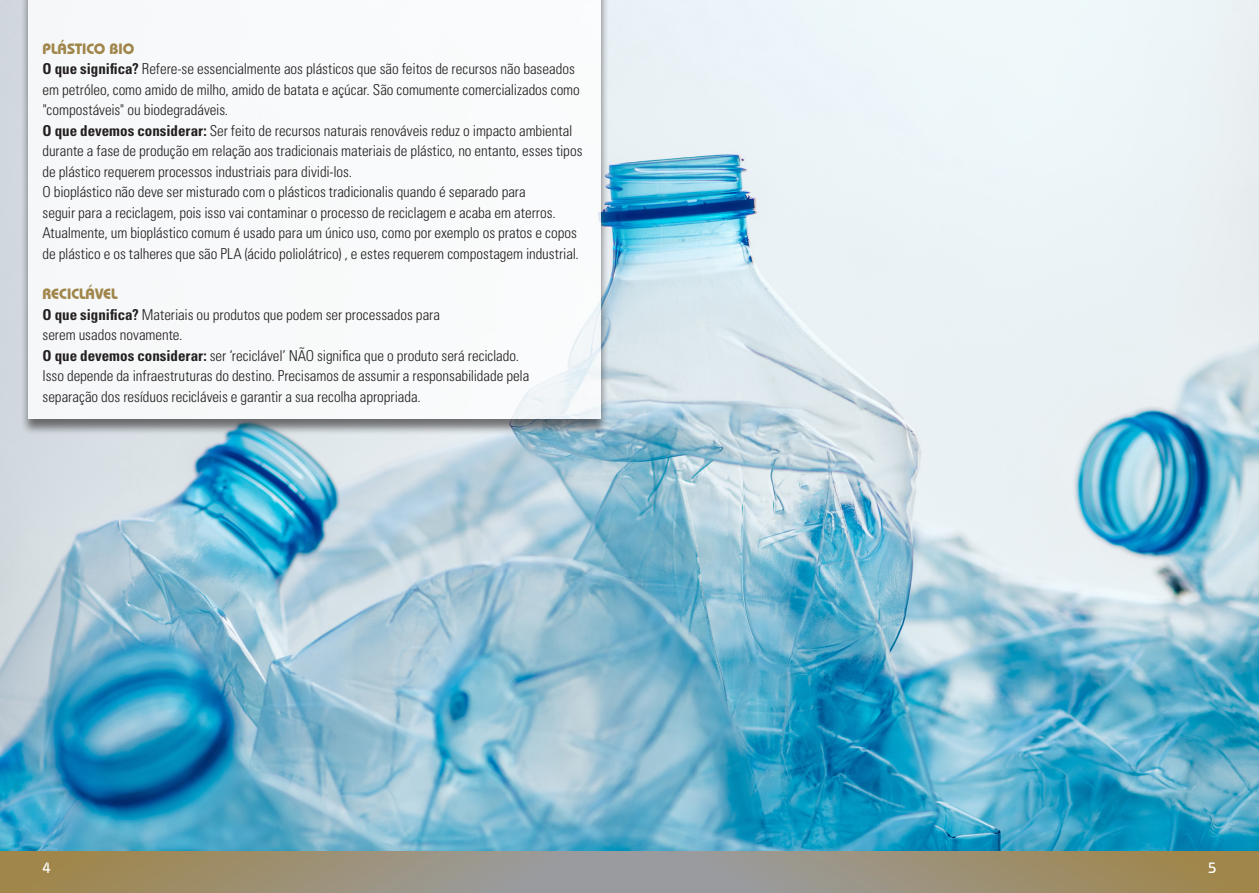
<style>
.page{position:relative;width:1259px;height:893px;background:#fff}
.page>*{position:absolute;margin:0;border:0;box-sizing:border-box;transform-origin:0 0}
.t1{font:300 condensed 15px/20.4px "Univers";letter-spacing:-.005em;color:#231f20}
.t2{font:700 15px "Bauhaus IT Cby BT";color:#a0864a}
.t3{font:500 15px "Bauhaus IT Cby BT";color:#fff}
.s1{font-weight:700}
</style>
<div class="page">
<div style="left:629px;top:850px;width:630px;height:43px;background:linear-gradient(to right,#999ea8,#a08445)"></div>
<div style="left:0;top:850px;width:629px;height:43px;background:linear-gradient(to right,#a08446,#999ea8)"></div>
<img style="left:0;top:0;width:1259px;height:850px">
<div style="left:20px;top:0;width:589px;height:435px;background:#231f20;opacity:.75"></div>
<div style="left:28px;top:0;width:573px;height:419px;background:#f8fafb"></div>
<p class="t2" style="left:43px;top:40px;width:93px">PLÁSTICO BIO</p>
<p class="t1" style="left:43px;top:59px;width:539px"><span class="s1">O que significa?</span> Refere-se essencialmente aos plásticos que são feitos de recursos não baseados em petróleo, como amido de milho, amido de batata e açúcar. São comumente comercializados como "compostáveis" ou biodegradáveis.</p>
<p class="t1" style="left:43px;top:120px;width:541px"><span class="s1">O que devemos considerar:</span> Ser feito de recursos naturais renováveis reduz o impacto ambiental durante a fase de produção em relação aos tradicionais materiais de plástico, no entanto, esses tipos de plástico requerem processos industriais para dividi-los.</p>
<p class="t1" style="left:43px;top:181px;width:538px">O bioplástico não deve ser misturado com o plásticos tradicionalis quando é separado para<br>seguir para a reciclagem, pois isso vai contaminar o processo de reciclagem e acaba em aterros.<br>Atualmente, um bioplástico comum é usado para um único uso, como por exemplo os pratos e copos de plástico e os talheres que são PLA (ácido poliolátrico) , e estes requerem compostagem industrial.</p>
<p class="t2" style="left:43px;top:285px;width:77px">RECICLÁVEL</p>
<p class="t1" style="left:43px;top:304px;width:399px"><span class="s1">O que significa?</span> Materiais ou produtos que podem ser processados para serem usados novamente.</p>
<p class="t1" style="left:43px;top:345px;width:478px"><span class="s1">O que devemos considerar:</span> ser ‘reciclável’ NÃO significa que o produto será reciclado.</p>
<p class="t1" style="left:43px;top:366px;width:488px">Isso depende da infraestruturas do destino. Precisamos de assumir a responsabilidade pela separação dos resíduos recicláveis e garantir a sua recolha apropriada.</p>
<p class="t3" style="left:43px;top:859px;width:10px">4</p>
<p class="t3" style="left:1208px;top:859px;width:10px">5</p>
</div>
